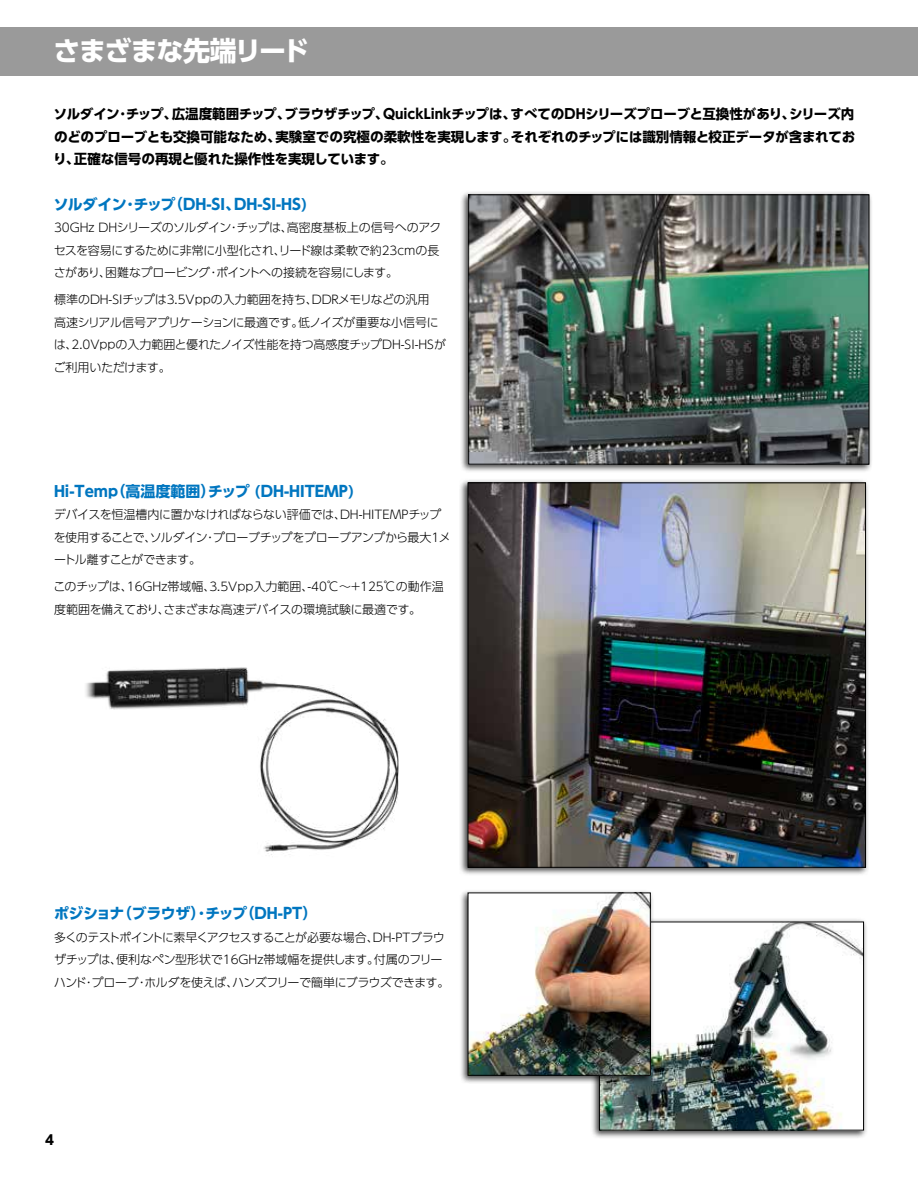
<style>
.page{position:relative;width:918px;height:1188px;background:#fff}
.page>*{position:absolute;margin:0;border:0;box-sizing:border-box;transform-origin:0 0}
.t1{font:27px "BIZ UDP Shin Go Bold";letter-spacing:-.01em;color:#fff}
.t2{font:15px "BIZ UDP Shin Go Bold";color:#0076c0}
.t3{font:13.5px/22.5px "BIZ UDP Shin Go Bold";color:#000;text-align:justify}
.t4{font:12px/22.5px "BIZ UDP Shin Go Light";color:#000}
</style>
<div class="page">
<div style="left:0;top:28px;width:918px;height:48px;background:#9a9a9a"></div>
<div style="left:460px;top:190px;width:413px;height:283px;background:#000;opacity:.75"></div>
<img style="left:470px;top:196px;width:397px;height:267px">
<div style="left:468px;top:194px;width:401px;height:271px;border:1px solid #000"></div>
<div style="left:459px;top:479px;width:411px;height:397px;background:#000;opacity:.75"></div>
<img style="left:470px;top:484px;width:394px;height:382px">
<div style="left:468px;top:482px;width:398px;height:386px;border:1px solid #000"></div>
<img style="left:85px;top:667px;width:314px;height:188px">
<div style="left:591px;top:918px;width:277px;height:221px;background:#000;opacity:.75"></div>
<img style="left:601px;top:924px;width:261px;height:205px">
<div style="left:599px;top:922px;width:265px;height:209px;border:1px solid #000"></div>
<div style="left:459px;top:889px;width:195px;height:195px;background:#000;opacity:.75"></div>
<img style="left:470px;top:894px;width:179px;height:180px">
<div style="left:468px;top:892px;width:183px;height:184px;border:1px solid #000"></div>
<h1 class="t1" style="left:54px;top:38px;width:256px">さまざまな先端リード</h1>
<p class="t3" style="left:54px;top:103px;width:803px">ソルダイン・チップ、広温度範囲チップ、ブラウザチップ、QuickLinkチップは、すべてのDHシリーズプローブと互換性があり、シリーズ内のどのプローブとも交換可能なため、実験室での究極の柔軟性を実現します。それぞれのチップには識別情報と校正データが含まれており、正確な信号の再現と優れた操作性を実現しています。</p>
<p class="t2" style="left:54px;top:196px;width:254px">ソルダイン・チップ（DH-SI、DH-SI-HS)</p>
<p class="t4" style="left:54px;top:216px;width:388px;text-align:justify">30GHz DHシリーズのソルダイン・チップは、高密度基板上の信号へのアクセスを容易にするために非常に小型化され、リード線は柔軟で約23cmの長さがあり、困難なプロービング・ポイントへの接続を容易にします。</p>
<p class="t4" style="left:54px;top:288px;width:394px">標準のDH-SIチップは3.5Vppの入力範囲を持ち、DDRメモリなどの汎用<br>高速シリアル信号アプリケーションに最適です。低ノイズが重要な小信号には、2.0Vppの入力範囲と優れたノイズ性能を持つ高感度チップDH-SI-HSがご利用いただけます。</p>
<p class="t2" style="left:54px;top:484px;width:301px">Hi-Temp（高温度範囲）チップ (DH-HITEMP)</p>
<p class="t4" style="left:54px;top:503px;width:397px">デバイスを恒温槽内に置かなければならない評価では、DH-HITEMPチップを使用することで、ソルダイン・プローブチップをプローブアンプから最大1メートル離すことができます。</p>
<p class="t4" style="left:54px;top:575px;width:391px">このチップは、16GHz帯域幅、3.5Vpp入力範囲、-40℃～+125℃の動作温度範囲を備えており、さまざまな高速デバイスの環境試験に最適です。</p>
<p class="t2" style="left:54px;top:906px;width:257px">ポジショナ（ブラウザ）・チップ（DH-PT）</p>
<p class="t4" style="left:54px;top:926px;width:392px">多くのテストポイントに素早くアクセスすることが必要な場合、DH-PTブラウザチップは、便利なペン型形状で16GHz帯域幅を提供します。付属のフリーハンド・プローブ・ホルダを使えば、ハンズフリーで簡単にブラウズできます。</p>
<p class="t3" style="left:45px;top:1129px;width:10px">4</p>
</div>
